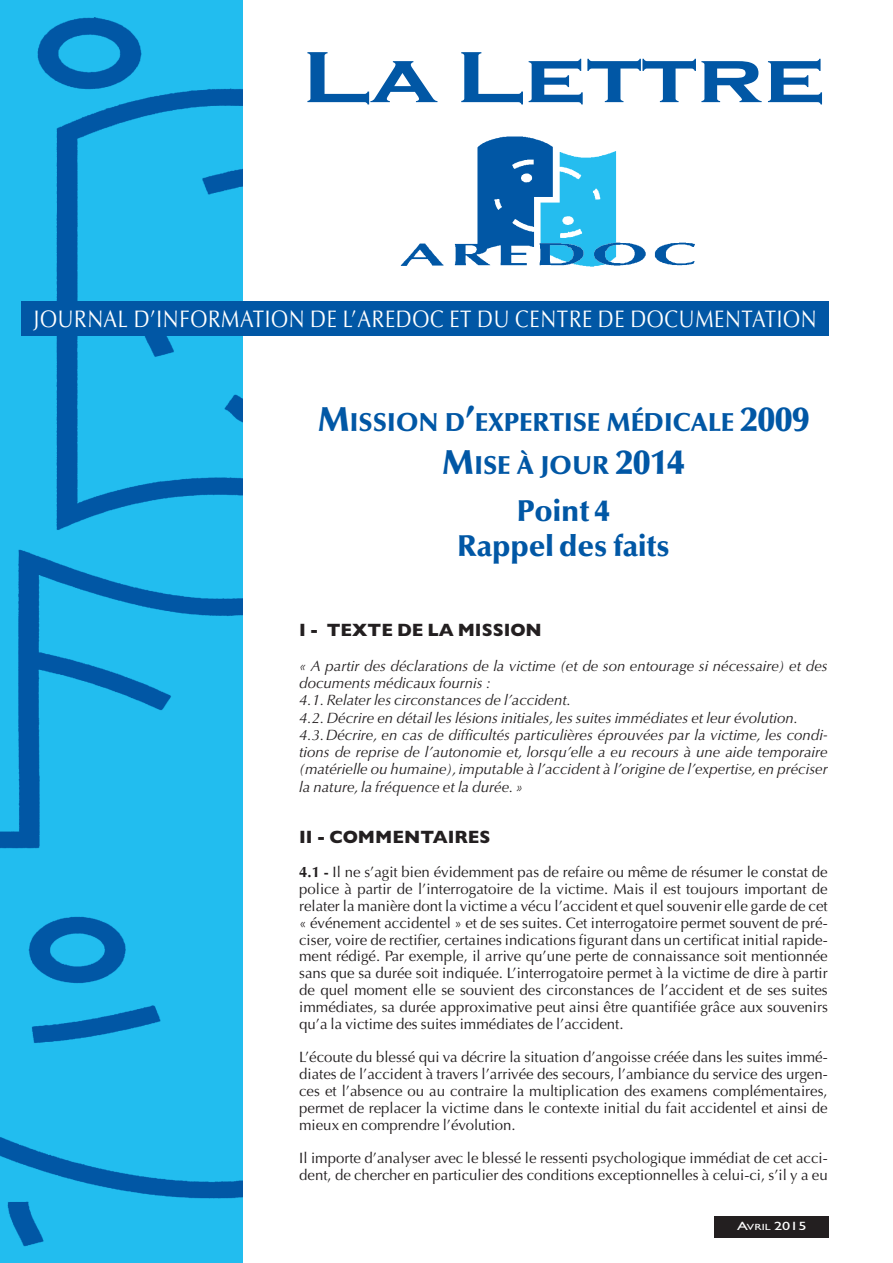
<style>
.page{position:relative;width:893px;height:1263px;background:#fff}
.page>*{position:absolute;margin:0;border:0;box-sizing:border-box;transform-origin:0 0}
.t1{font:700 75px "Copperplate Gothic";color:#0157a5;scale:1.29 1}
.t2{font:900 30px/34.5px "Optima";color:#0157a5;text-align:center}
.t3{font:900 25.8px/42.3px "Optima";color:#0157a5;text-align:center}
.t4{font:24px "Optima";letter-spacing:.035em;color:#fff;scale:.85 1}
.t5{font:700 18px "Gill Sans";color:#231f20}
.t6{font:15px/16.8px "Optima";color:#231f20;text-align:justify}
.t7{font:italic 15px/17.2px "Optima";color:#231f20}
.t8{font:12px "Gill Sans";color:#fff;scale:1.35 1}
.s1{font-size:34.5px}
.s2{font-weight:700}
.s3{font-size:9px}
</style>
<div class="page">
<div style="left:714px;top:1216px;width:115px;height:21px;background:#231f20"></div>
<img style="left:400px;top:136px;width:295px;height:131px">
<img style="left:1px;top:0;width:241px;height:1263px">
<div style="left:21px;top:302px;width:808px;height:34px;background:#0157a5"></div>
<h1 class="t1" style="left:302px;top:32px;width:408px">La Lettre</h1>
<h3 class="t4" style="left:34px;top:309px;width:923px">JOURNAL D’INFORMATION DE L’AREDOC ET DU CENTRE DE DOCUMENTATION</h3>
<h3 class="t3" style="left:317px;top:404px;width:494px"><span class="s1">M</span>ISSION D<span class="s1">’</span>EXPERTISE MÉDICALE <span class="s1">2009<br>M</span>ISE À JOUR <span class="s1">2014</span></h3>
<h2 class="t2" style="left:457px;top:496px;width:214px">Point 4<br>Rappel des faits</h2>
<p class="t5" style="left:299px;top:624px;width:244px">I - TEXTE DE LA MISSION</p>
<p class="t7" style="left:299px;top:659px;width:530px">« A partir des déclarations de la victime (et de son entourage si nécessaire) et des documents médicaux fournis :<br>4.1. Relater les circonstances de l’accident.<br>4.2. Décrire en détail les lésions initiales, les suites immédiates et leur évolution.<br>4.3.Décrire, en cas de difficultés particulières éprouvées par la victime, les condi&shy;tions de reprise de l’autonomie et, lorsqu’elle a eu recours à une aide temporaire (matérielle ou humaine), imputable à l’accident à l’origine de l’expertise, en préciser la nature, la fréquence et la durée. »</p>
<p class="t5" style="left:299px;top:831px;width:193px">II - COMMENTAIRES</p>
<p class="t6" style="left:299px;top:865px;width:530px"><span class="s2">4.1 -</span> Il ne s’agit bien évidemment pas de refaire ou même de résumer le constat de police à partir de l’interrogatoire de la victime. Mais il est toujours important de relater la manière dont la victime a vécu l’accident et quel souvenir elle garde de cet « événement accidentel » et de ses suites. Cet interrogatoire permet souvent de pré&shy;ciser, voire de rectifier, certaines indications figurant dans un certificat initial rapide&shy;ment rédigé. Par exemple, il arrive qu’une perte de connaissance soit mentionnée sans que sa durée soit indiquée. L’interrogatoire permet à la victime de dire à partir de quel moment elle se souvient des circonstances de l’accident et de ses suites immédiates, sa durée approximative peut ainsi être quantifiée grâce aux souvenirs qu’a la victime des suites immédiates de l’accident.</p>
<p class="t6" style="left:299px;top:1050px;width:530px">L’écoute du blessé qui va décrire la situation d’angoisse créée dans les suites immé&shy;diates de l’accident à travers l’arrivée des secours, l’ambiance du service des urgen&shy;ces et l’absence ou au contraire la multiplication des examens complémentaires, permet de replacer la victime dans le contexte initial du fait accidentel et ainsi de mieux en comprendre l’évolution.</p>
<p class="t6" style="left:299px;top:1151px;width:530px">Il importe d’analyser avec le blessé le ressenti psychologique immédiat de cet acci&shy;dent, de chercher en particulier des conditions exceptionnelles à celui-ci, s’il y a eu</p>
<p class="t8" style="left:737px;top:1221px;width:53px">A<span class="s3">VRIL</span> 2015</p>
</div>
